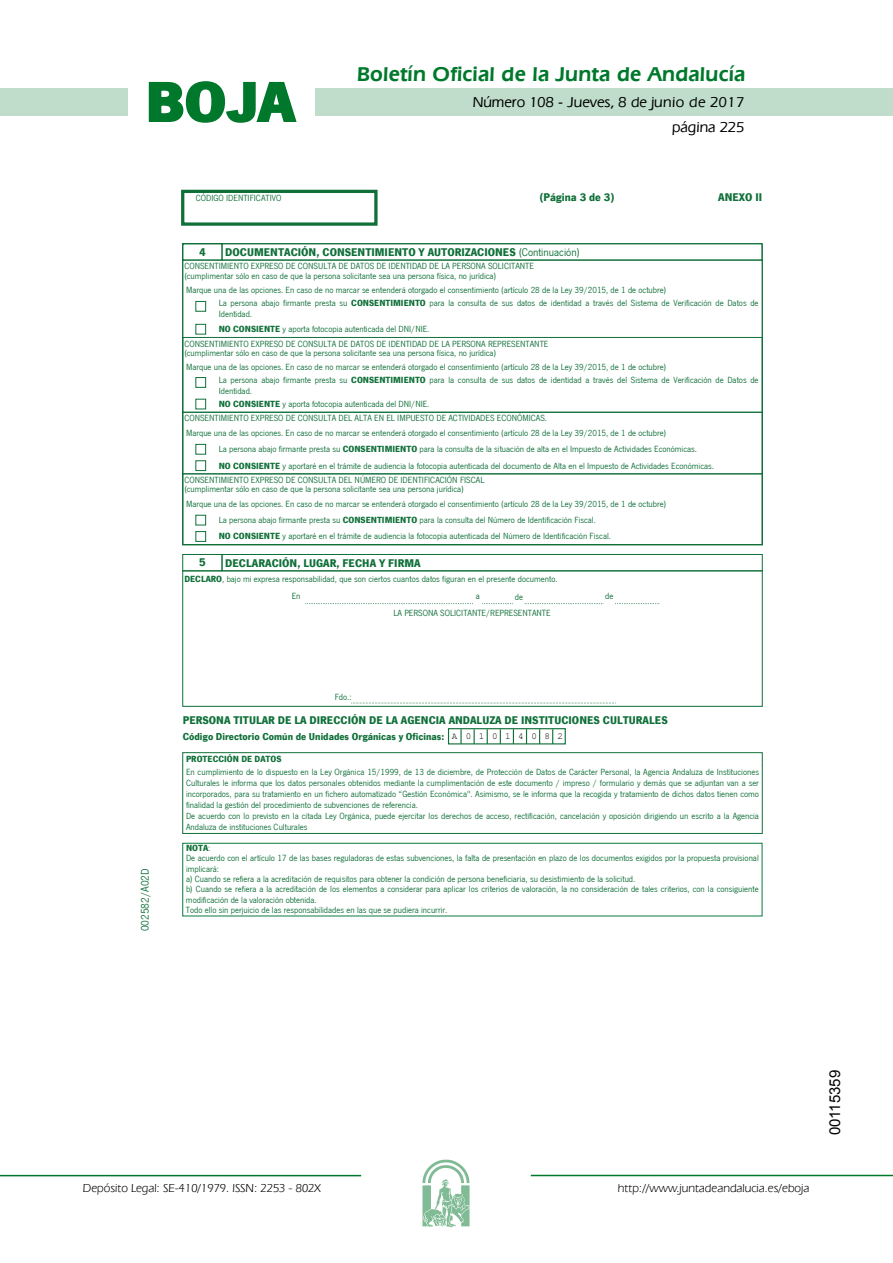
<style>
.page{position:relative;width:893px;height:1263px;background:#fff}
.page>*{position:absolute;margin:0;border:0;box-sizing:border-box;transform-origin:0 0}
.t1{font:700 57.75px "News Got T";color:#00782c;scale:1.14 1}
.t2{font:600 21px "Eras IT Cby BT";letter-spacing:.01em;color:#00782c}
.t3{font:500 15px/24.5px "Eras IT Cby BT";color:#000;text-align:right}
.t4{font:15px "Arial";color:#000}
.t5{font:12px "Eras IT Cby BT";color:#000}
.t6{font:700 11.55px "News Got T";color:#107039}
.t7{font:11.55px "News Got T";color:#107039}
.t8{font:700 10.35px "News Got T";color:#107039}
.t9{font:9.3px/10.4px "News Got T";color:#107039}
.t10{font:700 9.3px "News Got T";color:#107039}
.t11{font:9.3px "Courier New";letter-spacing:.815em;color:#000}
.s1{font-weight:400}
.s2{font-weight:700}
</style>
<div class="page">
<div style="left:315px;top:88px;width:577px;height:28px;background:#bfddca"></div>
<div style="left:0;top:88px;width:128px;height:28px;background:#bfddca"></div>
<hr style="left:0;top:1175px;width:361px;height:1px;background:#00782c">
<svg style="left:422px;top:1159px;width:47px;height:68px"></svg>
<hr style="left:531px;top:1175px;width:361px;height:1px;background:#00782c">
<svg style="left:148px;top:81px;width:149px;height:42px"></svg>
<div style="left:181px;top:190px;width:196px;height:36px;border:3px solid #107039"></div>
<svg style="left:182px;top:243px;width:581px;height:303px"></svg>
<div style="left:221px;top:243px;width:541px;height:18px;border:1px solid #107039"></div>
<div style="left:196px;top:301px;width:10px;height:10px;background:#fff"></div>
<div style="left:195px;top:301px;width:11px;height:11px;border:1px solid #107039"></div>
<div style="left:196px;top:324px;width:10px;height:10px;background:#fff"></div>
<div style="left:195px;top:324px;width:11px;height:10px;border:1px solid #107039"></div>
<div style="left:182px;top:337px;width:580px;height:76px;border:1px solid #107039"></div>
<div style="left:196px;top:378px;width:10px;height:9px;background:#fff"></div>
<div style="left:195px;top:377px;width:11px;height:11px;border:1px solid #107039"></div>
<div style="left:196px;top:399px;width:10px;height:10px;background:#fff"></div>
<div style="left:195px;top:399px;width:11px;height:10px;border:1px solid #107039"></div>
<div style="left:182px;top:412px;width:580px;height:62px;border:1px solid #107039"></div>
<div style="left:196px;top:444px;width:10px;height:10px;background:#fff"></div>
<div style="left:195px;top:444px;width:11px;height:10px;border:1px solid #107039"></div>
<div style="left:196px;top:461px;width:10px;height:10px;background:#fff"></div>
<div style="left:195px;top:460px;width:11px;height:11px;border:1px solid #107039"></div>
<div style="left:182px;top:474px;width:580px;height:71px;border:1px solid #107039"></div>
<div style="left:196px;top:515px;width:10px;height:10px;background:#fff"></div>
<div style="left:195px;top:515px;width:11px;height:10px;border:1px solid #107039"></div>
<div style="left:196px;top:532px;width:10px;height:9px;background:#fff"></div>
<div style="left:195px;top:531px;width:11px;height:11px;border:1px solid #107039"></div>
<div style="left:182px;top:554px;width:40px;height:17px;border:1px solid #107039"></div>
<div style="left:221px;top:554px;width:541px;height:17px;border:1px solid #107039"></div>
<div style="left:182px;top:570px;width:580px;height:137px;border:1px solid #107039"></div>
<svg style="left:305px;top:603px;width:168px;height:1px"></svg>
<svg style="left:482px;top:603px;width:31px;height:1px"></svg>
<svg style="left:524px;top:603px;width:79px;height:1px"></svg>
<svg style="left:615px;top:603px;width:45px;height:1px"></svg>
<svg style="left:351px;top:703px;width:265px;height:1px"></svg>
<hr style="left:182px;top:752px;width:580px;height:1px;background:#107039">
<svg style="left:762px;top:752px;width:1px;height:13px"></svg>
<svg style="left:182px;top:752px;width:1px;height:13px"></svg>
<hr style="left:182px;top:833px;width:580px;height:1px;background:#107039">
<hr style="left:762px;top:765px;width:1px;height:69px;background:#107039">
<hr style="left:182px;top:765px;width:1px;height:69px;background:#107039">
<div style="left:182px;top:843px;width:580px;height:73px;border:1px solid #097a3e"></div>
<div style="left:448px;top:728px;width:118px;height:16px;border:1px solid #107039"></div>
<svg style="left:460px;top:729px;width:1px;height:15px"></svg>
<svg style="left:473px;top:729px;width:1px;height:15px"></svg>
<svg style="left:486px;top:729px;width:2px;height:15px"></svg>
<svg style="left:499px;top:729px;width:2px;height:15px"></svg>
<svg style="left:513px;top:729px;width:1px;height:15px"></svg>
<svg style="left:526px;top:729px;width:1px;height:15px"></svg>
<svg style="left:539px;top:729px;width:1px;height:15px"></svg>
<svg style="left:552px;top:729px;width:1px;height:15px"></svg>
<h1 class="t1" style="left:145px;top:68px;width:133px">BOJA</h1>
<p class="t9" style="left:196px;top:193px;width:87px">CÓDIGO IDENTIFICATIVO</p>
<h2 class="t2" style="left:357px;top:62px;width:390px">Boletín Oficial de la Junta de Andalucía</h2>
<h3 class="t3" style="left:472px;top:90px;width:273px">Número 108 - Jueves, 8 de junio de 2017 página 225</h3>
<p class="t6" style="left:539px;top:190px;width:76px">(Página 3 de 3)</p>
<p class="t6" style="left:718px;top:190px;width:45px">ANEXO II</p>
<p class="t7" style="left:138px;top:931px;width:64px;rotate:-90deg">002582/A02D</p>
<p class="t6" style="left:199px;top:245px;width:8px">4</p>
<p class="t6" style="left:225px;top:245px;width:356px">DOCUMENTACIÓN, CONSENTIMIENTO Y AUTORIZACIONES <span class="s1">(Continuación)</span></p>
<p class="t9" style="left:184px;top:262px;width:351px;line-height:9.3px">CONSENTIMIENTO EXPRESO DE CONSULTA DE DATOS DE IDENTIDAD DE LA PERSONA SOLICITANTE (cumplimentar sólo en caso de que la persona solicitante sea una persona física, no jurídica)</p>
<p class="t9" style="left:219px;top:284px;width:541px;line-height:12.8px;text-indent:-33px">Marque una de las opciones. En caso de no marcar se entenderá otorgado el consentimiento (artículo 28 de la Ley 39/2015, de 1 de octubre)<br>La persona abajo firmante presta su <span class="s2">CONSENTIMIENTO</span> para la consulta de sus datos de identidad a través del Sistema de Verificación de Datos de</p>
<p class="t9" style="left:219px;top:306px;width:212px;line-height:15.5px">Identidad.<br><span class="s2">NO CONSIENTE</span> y aporta fotocopia autenticada del DNI/NIE.</p>
<p class="t9" style="left:184px;top:339px;width:365px;line-height:9.3px">CONSENTIMIENTO EXPRESO DE CONSULTA DE DATOS DE IDENTIDAD DE LA PERSONA REPRESENTANTE (cumplimentar sólo en caso de que la persona solicitante sea una persona física, no jurídica)</p>
<p class="t9" style="left:219px;top:361px;width:541px;line-height:12.8px;text-indent:-33px">Marque una de las opciones. En caso de no marcar se entenderá otorgado el consentimiento (artículo 28 de la Ley 39/2015, de 1 de octubre)<br>La persona abajo firmante presta su <span class="s2">CONSENTIMIENTO</span> para la consulta de sus datos de identidad a través del Sistema de Verificación de Datos de</p>
<p class="t9" style="left:219px;top:385px;width:212px;line-height:12.8px">Identidad.<br><span class="s2">NO CONSIENTE</span> y aporta fotocopia autenticada del DNI/NIE.</p>
<p class="t9" style="left:184px;top:411px;width:483px;line-height:14.4px">CONSENTIMIENTO EXPRESO DE CONSULTA DEL ALTA EN EL IMPUESTO DE ACTIVIDADES ECONÓMICAS.<br>Marque una de las opciones. En caso de no marcar se entenderá otorgado el consentimiento (artículo 28 de la Ley 39/2015, de 1 de octubre)</p>
<p class="t9" style="left:219px;top:441px;width:497px;line-height:16.4px">La persona abajo firmante presta su <span class="s2">CONSENTIMIENTO</span> para la consulta de la situación de alta en el Impuesto de Actividades Económicas.<br><span class="s2">NO CONSIENTE</span> y aportaré en el trámite de audiencia la fotocopia autenticada del documento de Alta en el Impuesto de Actividades Económicas.</p>
<p class="t9" style="left:184px;top:475px;width:301px;line-height:9.3px">CONSENTIMIENTO EXPRESO DE CONSULTA DEL NÚMERO DE IDENTIFICACIÓN FISCAL (cumplimentar sólo en caso de que la persona solicitante sea una persona jurídica)</p>
<p class="t9" style="left:219px;top:496px;width:449px;line-height:16.4px;text-indent:-33px">Marque una de las opciones. En caso de no marcar se entenderá otorgado el consentimiento (artículo 28 de la Ley 39/2015, de 1 de octubre)<br>La persona abajo firmante presta su <span class="s2">CONSENTIMIENTO</span> para la consulta del Número de Identificación Fiscal.<br><span class="s2">NO CONSIENTE</span> y aportaré en el trámite de audiencia la fotocopia autenticada del Número de Identificación Fiscal.</p>
<p class="t6" style="left:199px;top:556px;width:8px">5</p>
<p class="t6" style="left:225px;top:556px;width:197px">DECLARACIÓN, LUGAR, FECHA Y FIRMA</p>
<p class="t9" style="left:292px;top:570px;width:267px;line-height:17.4px;text-indent:-107px"><span class="s2">DECLARO</span>, bajo mi expresa responsabilidad, que son ciertos cuantos datos figuran en el presente documento.<br>En</p>
<p class="t9" style="left:476px;top:591px;width:6px">a</p>
<p class="t9" style="left:515px;top:592px;width:10px">de</p>
<p class="t9" style="left:605px;top:591px;width:10px">de</p>
<p class="t9" style="left:393px;top:608px;width:159px">LA PERSONA SOLICITANTE/REPRESENTANTE</p>
<p class="t9" style="left:335px;top:692px;width:18px">Fdo.:</p>
<p class="t6" style="left:183px;top:714px;width:486px">PERSONA TITULAR DE LA DIRECCIÓN DE LA AGENCIA ANDALUZA DE INSTITUCIONES CULTURALES</p>
<p class="t8" style="left:183px;top:730px;width:263px">Código Directorio Común de Unidades Orgánicas y Oficinas:</p>
<p class="t10" style="left:186px;top:754px;width:97px">PROTECCIÓN DE DATOS</p>
<p class="t9" style="left:186px;top:766px;width:574px;line-height:11.1px">En cumplimiento de lo dispuesto en la Ley Orgánica 15/1999, de 13 de diciembre, de Protección de Datos de Carácter Personal, la Agencia Andaluza de Instituciones Culturales le informa que los datos personales obtenidos mediante la cumplimentación de este documento / impreso / formulario y demás que se adjuntan van a ser incorporados, para su tratamiento en un fichero automatizado “Gestión Económica". Asimismo, se le informa que la recogida y tratamiento de dichos datos tienen como finalidad la gestión del procedimiento de subvenciones de referencia.<br>De acuerdo con lo previsto en la citada Ley Orgánica, puede ejercitar los derechos de acceso, rectificación, cancelación y oposición dirigiendo un escrito a la Agencia Andaluza de instituciones Culturales</p>
<p class="t9" style="left:186px;top:843px;width:574px"><span class="s2">NOTA</span>:<br>De acuerdo con el artículo 17 de las bases reguladoras de estas subvenciones, la falta de presentación en plazo de los documentos exigidos por la propuesta provisional implicará:<br>a) Cuando se refiera a la acreditación de requisitos para obtener la condición de persona beneficiaria, su desistimiento de la solicitud.<br>b) Cuando se refiera a la acreditación de los elementos a considerar para aplicar los criterios de valoración, la no consideración de tales criterios, con la consiguiente modificación de la valoración obtenida.<br>Todo ello sin perjuicio de las responsabilidades en las que se pudiera incurrir.</p>
<p class="t11" style="left:452px;top:731px;width:113px">A01014082</p>
<p class="t5" style="left:83px;top:1181px;width:239px">Depósito Legal: SE-410/1979. ISSN: 2253 - 802X</p>
<p class="t5" style="left:618px;top:1181px;width:193px">http://www.juntadeandalucia.es/eboja</p>
<h3 class="t4" style="left:825px;top:1135px;width:67px;rotate:-90deg">00115359</h3>
</div>
